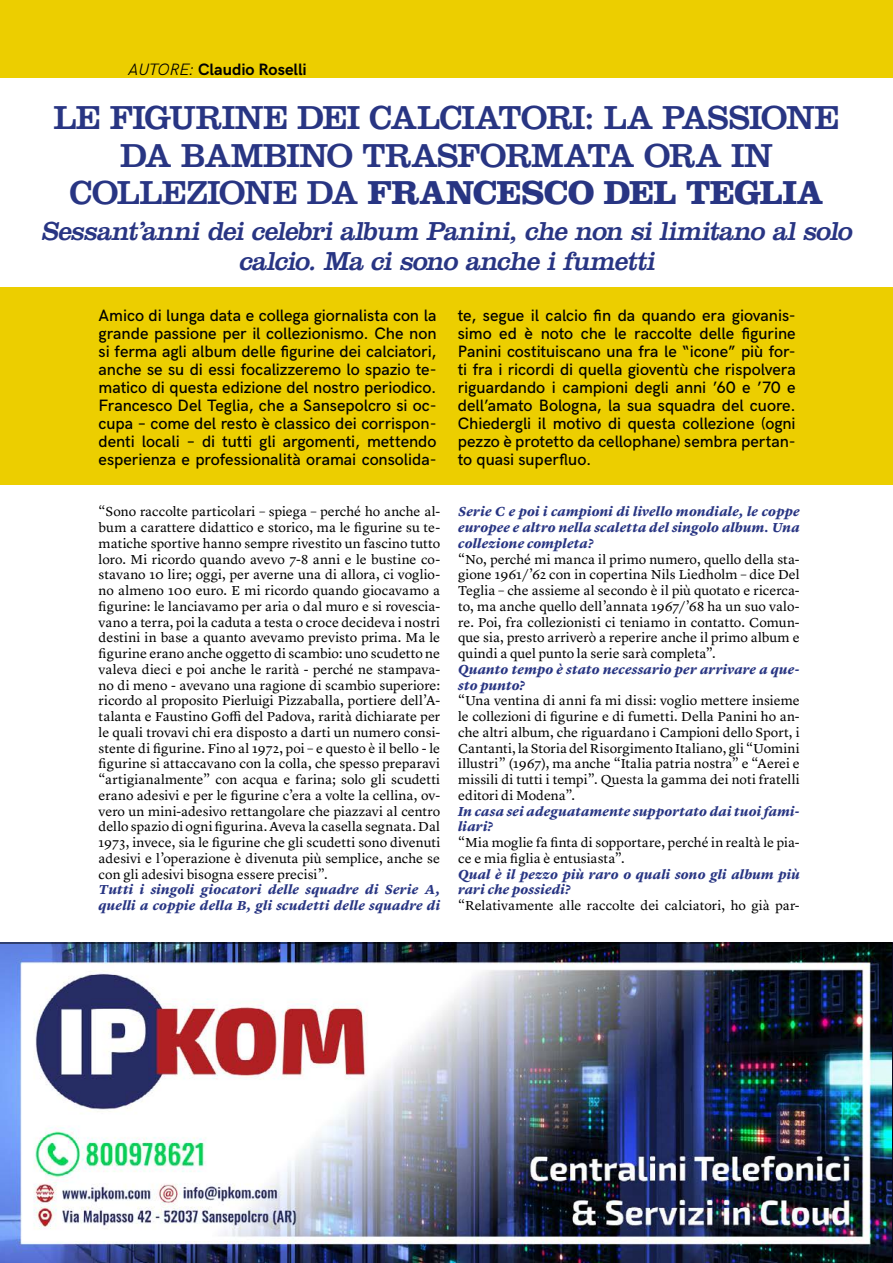
<style>
.page{position:relative;width:893px;height:1263px;background:#fff}
.page>*{position:absolute;margin:0;border:0;box-sizing:border-box;transform-origin:0 0}
.t1{font:34.5px/37.5px "Clarendon LT Std";letter-spacing:-.02em;color:#283583;text-align:center}
.t2{font:italic 27px/30px "Clarendon LT Std";color:#283583;text-align:center}
.t3{font:500 16.5px/18px "HK Grotesk";letter-spacing:-.005em;color:#000;text-align:justify}
.t4{font:700 16.5px "HK Grotesk";letter-spacing:-.005em;color:#000}
.t5{font:13.5px/15.8px "Lyon Text";color:#000;text-align:justify}
.t6{font:italic 700 13.5px/15.8px "Lyon Text";letter-spacing:.015em;color:#283583}
.s1{font-weight:300;font-style:italic}
.s2{font-weight:700}
</style>
<div class="page">
<div style="left:0;top:0;width:893px;height:78px;background:#ecce00"></div>
<div style="left:0;top:287px;width:893px;height:198px;background:#ecce00"></div>
<img style="left:0;top:943px;width:893px;height:320px">
<p class="t4" style="left:128px;top:57px;width:180px"><span class="s1">AUTORE:</span> Claudio Roselli</p>
<h1 class="t1" style="left:53px;top:99px;width:787px">LE FIGURINE DEI CALCIATORI: LA PASSIONE<br>DA BAMBINO TRASFORMATA ORA IN<br>COLLEZIONE DA <span class="s2">FRANCESCO DEL TEGLIA</span></h1>
<h2 class="t2" style="left:41px;top:216px;width:818px">Sessant’annideicelebrialbum Panini,che non silimitano alsolo calcio.Ma cisono anche ifumetti</h2>
<p class="t3" style="left:99px;top:305px;width:339px">Amico di lunga data e collega giornalista con la grande passione per il collezionismo. Che non si ferma agli album delle figurine dei calciatori, anche se su di essi focalizzeremo lo spazio te&shy;matico di questa edizione del nostro periodico.<br>Francesco Del Teglia, che a Sansepolcro si oc&shy;cupa – come del resto è classico dei corrispon&shy;denti locali – di tutti gli argomenti, mettendo esperienza e professionalità oramai consolida-</p>
<p class="t3" style="left:458px;top:305px;width:339px">te, segue il calcio fin da quando era giovanis&shy;simo ed è noto che le raccolte delle figurine Panini costituiscano una fra le “icone” più for&shy;ti fra i ricordi di quella gioventù che rispolvera riguardando i campioni degli anni ’60 e ’70 e dell’amato Bologna, la sua squadra del cuore.<br>Chiedergli il motivo di questa collezione (ogni pezzo è protetto da cellophane) sembra pertan&shy;to quasi superfluo.</p>
<p class="t5" style="left:99px;top:503px;width:343px">“Sono raccolte particolari – spiega – perché ho anche al&shy;bum a carattere didattico e storico, ma le figurine su te&shy;matiche sportive hanno sempre rivestito un fascino tutto loro. Mi ricordo quando avevo 7-8 anni e le bustine co&shy;stavano 10 lire; oggi, per averne una di allora, ci voglio&shy;no almeno 100 euro. E mi ricordo quando giocavamo a figurine: le lanciavamo per aria o dal muro e si rovescia&shy;vano a terra, poi la caduta a testa o croce decideva i nostri destini in base a quanto avevamo previsto prima. Ma le figurine erano anche oggetto di scambio: uno scudetto ne valeva dieci e poi anche le rarità - perché ne stampava&shy;no di meno - avevano una ragione di scambio superiore: ricordo al proposito Pierluigi Pizzaballa, portiere dell’A&shy;talanta e Faustino Goffi del Padova, rarità dichiarate per le quali trovavi chi era disposto a darti un numero consi&shy;stente di figurine. Fino al 1972, poi – e questo è il bello - le figurine si attaccavano con la colla, che spesso preparavi “artigianalmente” con acqua e farina; solo gli scudetti erano adesivi e per le figurine c’era a volte la cellina, ov&shy;vero un mini-adesivo rettangolare che piazzavi al centro dello spazio di ogni figurina. Aveva la casella segnata. Dal 1973, invece, sia le figurine che gli scudetti sono divenuti adesivi e l’operazione è divenuta più semplice, anche se con gli adesivi bisogna essere precisi”.</p>
<p class="t6" style="left:99px;top:881px;width:343px">Tutti i singoli giocatori delle squadre di Serie A, quelli a coppie della B, gli scudetti delle squadre di</p>
<p class="t6" style="left:458px;top:503px;width:343px;text-align:justify">Serie C e poi i campioni di livello mondiale, le coppe europee e altro nella scaletta del singolo album. Una collezione completa?</p>
<p class="t5" style="left:458px;top:550px;width:343px">“No, perché mi manca il primo numero, quello della sta&shy;gione 1961/’62 con in copertina Nils Liedholm – dice Del Teglia – che assieme al secondo è il più quotato e ricerca&shy;to, ma anche quello dell’annata 1967/’68 ha un suo valo&shy;re. Poi, fra collezionisti ci teniamo in contatto. Comun&shy;que sia, presto arriverò a reperire anche il primo album e quindi a quel punto la serie sarà completa”.</p>
<p class="t6" style="left:458px;top:660px;width:343px">Quanto tempo è stato necessario per arrivare a que&shy;sto punto?</p>
<p class="t5" style="left:458px;top:692px;width:343px">“Una ventina di anni fa mi dissi: voglio mettere insieme le collezioni di figurine e di fumetti. Della Panini ho an&shy;che altri album, che riguardano i Campioni dello Sport, i Cantanti, la Storia del Risorgimento Italiano, gli “Uomini illustri” (1967), ma anche “Italia patria nostra” e “Aerei e missili di tutti i tempi”. Questa la gamma dei noti fratelli editori di Modena”.</p>
<p class="t6" style="left:458px;top:802px;width:343px">In casa sei adeguatamente supportato dai tuoi fami&shy;liari?</p>
<p class="t5" style="left:458px;top:834px;width:343px">“Mia moglie fa finta di sopportare, perché in realtà le pia&shy;ce e mia figlia è entusiasta”.</p>
<p class="t6" style="left:458px;top:865px;width:343px">Qual è il pezzo più raro o quali sono gli album più rari che possiedi?</p>
<p class="t5" style="left:458px;top:897px;width:343px">“Relativamente alle raccolte dei calciatori, ho già par-</p>
</div>
